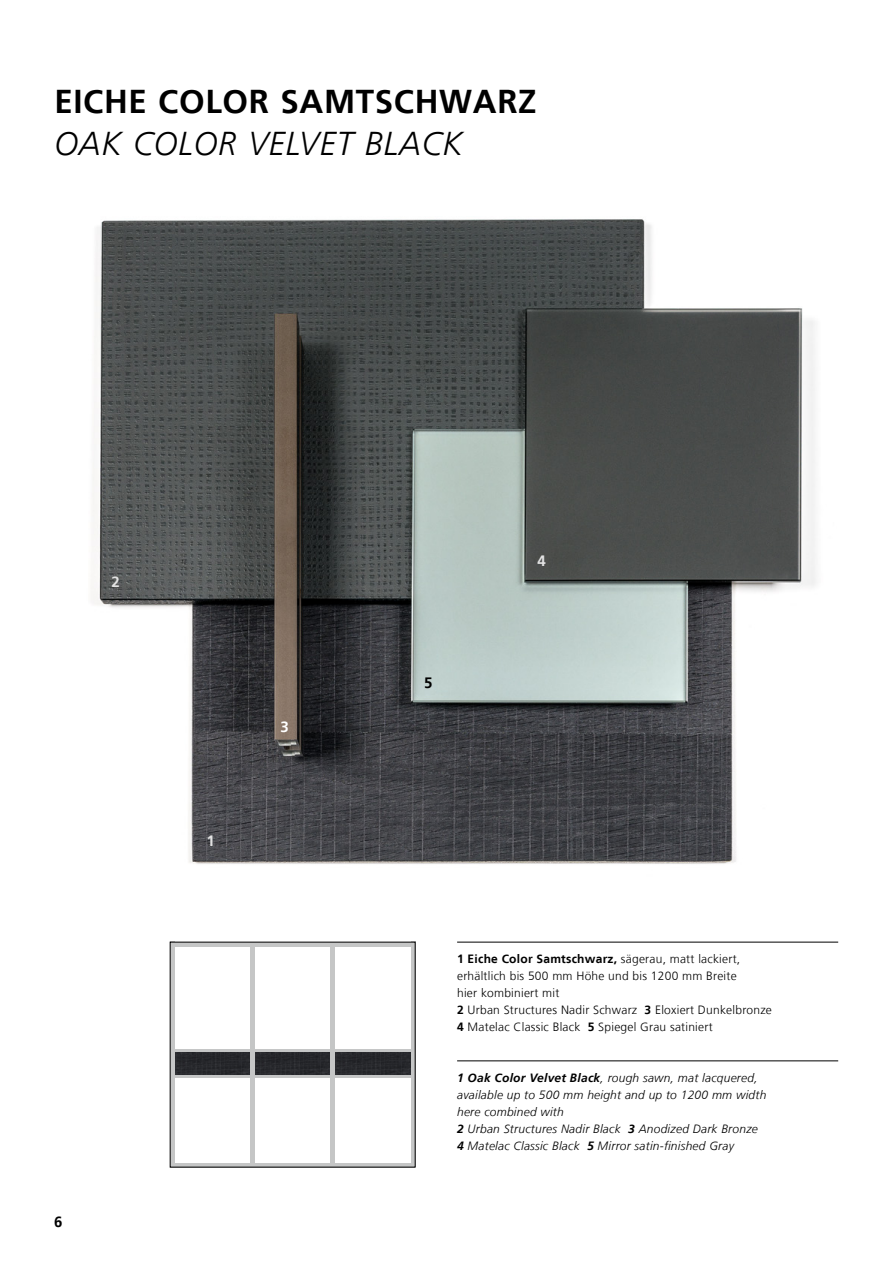
<style>
.page{position:relative;width:893px;height:1263px;background:#fff}
.page>*{position:absolute;margin:0;border:0;box-sizing:border-box;transform-origin:0 0}
.t1{font:700 33px "Frutiger LT";letter-spacing:.02em;color:#000}
.t2{font:italic 300 33px "Frutiger LT";letter-spacing:.02em;color:#000}
.t3{font:700 15px "Frutiger LT";color:#e3e3e3}
.t4{font:700 15px "Frutiger LT";color:#000}
.t5{font:700 15px "Frutiger LT";color:#fff}
.t6{font:italic 300 12px/17px "Frutiger LT";letter-spacing:.02em;color:#000}
.t7{font:300 12px/17px "Frutiger LT";letter-spacing:.02em;color:#000}
.s1{font-weight:700}
</style>
<div class="page">
<img style="left:91px;top:219px;width:725px;height:645px">
<img style="left:174px;top:1051px;width:237px;height:24px">
<hr style="left:457px;top:942px;width:381px;height:1px;background:#000">
<hr style="left:457px;top:1060px;width:381px;height:1px;background:#000">
<hr style="left:170px;top:1048px;width:245px;height:3px;background:#c5c6c6">
<hr style="left:171px;top:1075px;width:244px;height:3px;background:#c5c6c6">
<svg style="left:170px;top:942px;width:245px;height:4px"></svg>
<svg style="left:170px;top:1163px;width:245px;height:4px"></svg>
<div style="left:250px;top:942px;width:5px;height:224px;background:#c5c6c6"></div>
<hr style="left:331px;top:944px;width:4px;height:222px;background:#c5c6c6">
<svg style="left:411px;top:942px;width:4px;height:225px"></svg>
<svg style="left:170px;top:942px;width:4px;height:225px"></svg>
<h1 class="t1" style="left:54px;top:82px;width:323px">Eiche Color SAMTSCH</h1>
<h1 class="t1" style="left:439px;top:82px;width:99px">WARZ</h1>
<h1 class="t2" style="left:54px;top:125px;width:410px">OAK Color velvet bla ck</h1>
<p class="t3" style="left:112px;top:573px;width:10px">2</p>
<p class="t3" style="left:206px;top:832px;width:10px">1</p>
<p class="t5" style="left:281px;top:718px;width:10px">3</p>
<p class="t4" style="left:54px;top:1213px;width:10px">6</p>
<p class="t4" style="left:424px;top:674px;width:10px">5</p>
<p class="t3" style="left:537px;top:552px;width:10px">4</p>
<p class="t7" style="left:457px;top:951px;width:316px"><span class="s1">1 Eiche Color Samtschwarz,</span> sägerau, matt lackiert, erhältlich bis 500 mm Höhe und bis 1200 mm Breite<br>hier kombiniert mit<br><span class="s1">2</span> Urban Structures Nadir Schwarz <span class="s1">3</span> Eloxiert Dunkelbronze <span class="s1">4</span> Matelac Classic Black <span class="s1">5</span> Spiegel Grau satiniert</p>
<p class="t6" style="left:457px;top:1070px;width:311px"><span class="s1">1 Oak Color Velvet Black</span>, rough sawn, mat lacquered, available up to 500 mm height and up to 1200 mm width here combined with<br><span class="s1">2</span> Urban Structures Nadir Black <span class="s1">3</span> Anodized Dark Bronze <span class="s1">4</span> Matelac Classic Black <span class="s1">5</span> Mirror satin-finished Gray</p>
</div>
